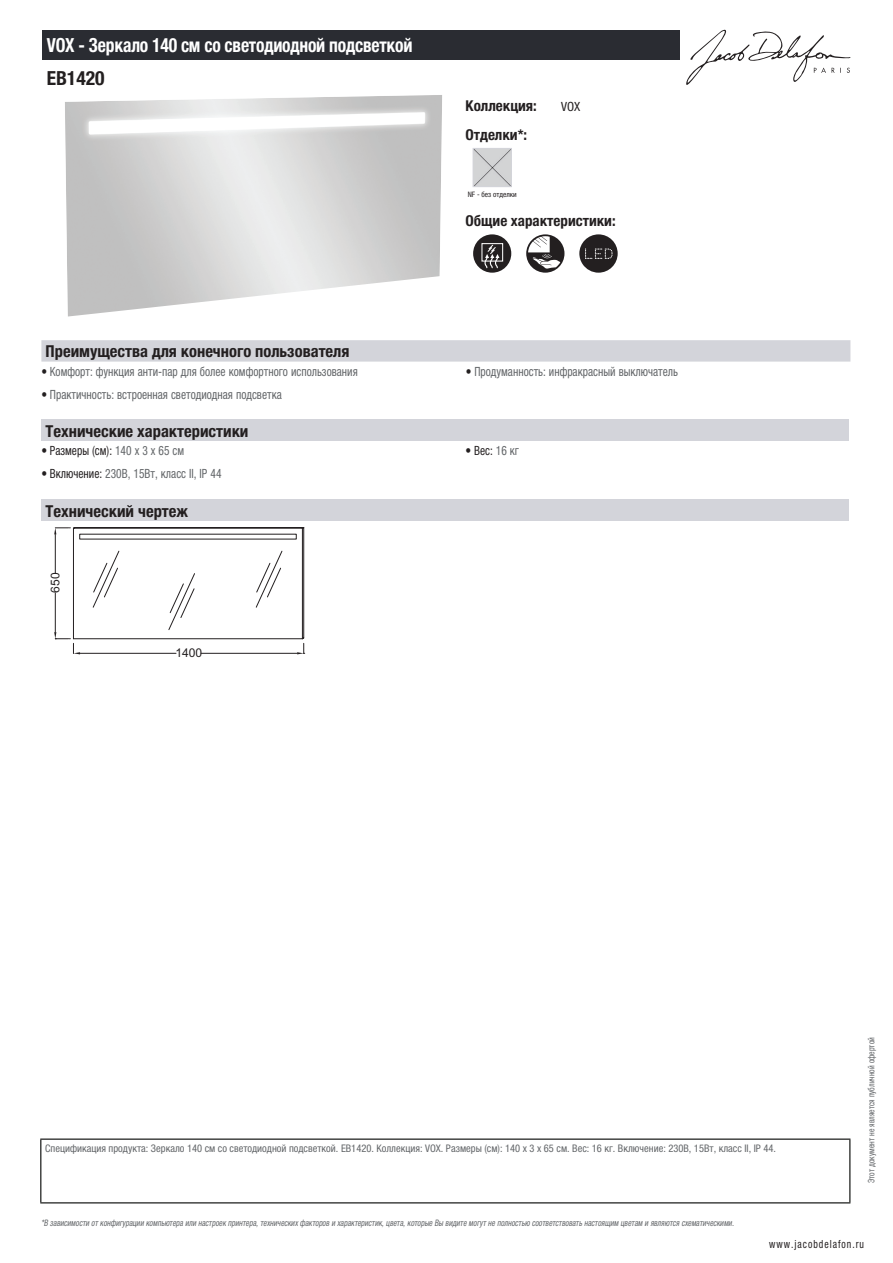
<style>
.page{position:relative;width:893px;height:1263px;background:#fff}
.page>*{position:absolute;margin:0;border:0;box-sizing:border-box;transform-origin:0 0}
.t1{font:700 condensed 19.5px "Helvetica Neue LTCYR";letter-spacing:-.01em;color:#fff;scale:.9 1}
.t2{font:700 condensed 19.5px "Helvetica Neue LTCYR";color:#231f20}
.t3{font:700 condensed 16.5px "Helvetica Neue LTCYR";color:#231f20}
.t4{font:700 condensed 15px "Helvetica Neue LTCYR";color:#231f20}
.t5{font:condensed 12.75px "Helvetica Neue LTCYR";color:#626568;scale:.9 1}
.t6{font:condensed 12.75px "Helvetica Neue LTCYR";color:#231f20;scale:.9 1}
.t7{font:condensed 12.75px "Helvetica Neue LTCYR";color:#231f20}
.t8{font:12.15px "Arial";color:#231f20}
.t9{font:condensed 11.25px "Helvetica Neue LTCYR";letter-spacing:.1em;color:#231f20;scale:.87 1}
.t10{font:condensed 10.5px "Helvetica Neue LTCYR";color:#626568}
.t11{font:italic condensed 9px "Helvetica Neue LTCYR";color:#626568;scale:.87 1}
.t12{font:condensed 9px "Helvetica Neue LTCYR";color:#626568;scale:.87 1}
.t13{font:condensed 7.5px "Helvetica Neue LTCYR";color:#231f20}
.s1{color:#231f20}
.s2{color:#626568}
</style>
<div class="page">
<svg style="left:686px;top:30px;width:164px;height:55px"></svg>
<img style="left:475px;top:150px;width:35px;height:35px">
<div style="left:473px;top:148px;width:39px;height:39px;border:1px solid #d3d4da"></div>
<svg style="left:473px;top:234px;width:38px;height:39px"></svg>
<div style="left:481px;top:243px;width:22px;height:19px;border:1px solid #fff"></div>
<svg style="left:526px;top:234px;width:38px;height:39px"></svg>
<svg style="left:579px;top:234px;width:39px;height:39px"></svg>
<div style="left:41px;top:340px;width:809px;height:22px;background:#d3d4da"></div>
<div style="left:41px;top:420px;width:808px;height:21px;background:#d3d4da"></div>
<div style="left:41px;top:499px;width:808px;height:22px;background:#d3d4da"></div>
<svg style="left:54px;top:527px;width:251px;height:127px"></svg>
<div style="left:43px;top:30px;width:637px;height:30px;background:#2a2c32"></div>
<hr style="left:40px;top:1138px;width:810px;height:2px;background:#040503">
<hr style="left:40px;top:1140px;width:1px;height:62px;background:#040503">
<hr style="left:849px;top:1140px;width:1px;height:62px;background:#040503">
<hr style="left:40px;top:1202px;width:810px;height:1px;background:#040503">
<h1 class="t1" style="left:47px;top:34px;width:408px">VOX - Зеркало 140 см со светодиодной подсветкой</h1>
<h1 class="t2" style="left:47px;top:67px;width:59px">EB1420</h1>
<h3 class="t4" style="left:466px;top:97px;width:73px">Коллекция:</h3>
<h3 class="t7" style="left:561px;top:99px;width:21px">VOX</h3>
<h3 class="t4" style="left:466px;top:126px;width:63px">Отделки*:</h3>
<p class="t13" style="left:468px;top:190px;width:50px">NF - без отделки</p>
<h3 class="t4" style="left:466px;top:212px;width:152px">Общие характеристики:</h3>
<h2 class="t3" style="left:46px;top:342px;width:305px">Преимущества для конечного пользователя</h2>
<h3 class="t5" style="left:41px;top:364px;width:353px"><span class="s1">•</span> Комфорт: функция анти-пар для более комфортного использования</h3>
<h3 class="t5" style="left:466px;top:364px;width:237px"><span class="s1">•</span> Продуманность: инфракрасный выключатель</h3>
<h3 class="t5" style="left:41px;top:387px;width:269px"><span class="s1">•</span> Практичность: встроенная светодиодная подсветка</h3>
<h2 class="t3" style="left:46px;top:422px;width:204px">Технические характеристики</h2>
<h3 class="t6" style="left:41px;top:444px;width:160px">• Размеры (см): <span class="s2">140 x 3 x 65 см</span></h3>
<h3 class="t6" style="left:466px;top:444px;width:61px">• Вес: <span class="s2">16 кг</span></h3>
<h3 class="t5" style="left:41px;top:466px;width:202px"><span class="s1">• Включение:</span> 230В, 15Вт, класс II, IP 44</h3>
<h2 class="t3" style="left:46px;top:501px;width:144px">Технический чертеж</h2>
<h3 class="t8" style="left:47px;top:593px;width:22px;rotate:-90deg">650</h3>
<h3 class="t8" style="left:175px;top:645px;width:28px">1400</h3>
<p class="t10" style="left:45px;top:1142px;width:732px">Спецификация продукта: Зеркало 140 см со светодиодной подсветкой. EB1420. Коллекция: VOX. Размеры (см): 140 x 3 x 65 см. Вес: 16 кг. Включение: 230В, 15Вт, класс II, IP 44.</p>
<p class="t11" style="left:41px;top:1218px;width:800px">*В зависимости отконфигурации компьютера или настроек принтера,техническихфакторов и характеристик,цвета,которые Вы видите могутне полностью соответствоватьнастоящим цветам и являются схематическими.</p>
<p class="t12" style="left:866px;top:1183px;width:169px;rotate:-90deg">Этот документ не является публичной офертой</p>
<p class="t9" style="left:769px;top:1237px;width:110px">www.jacobdelafon.ru</p>
</div>
